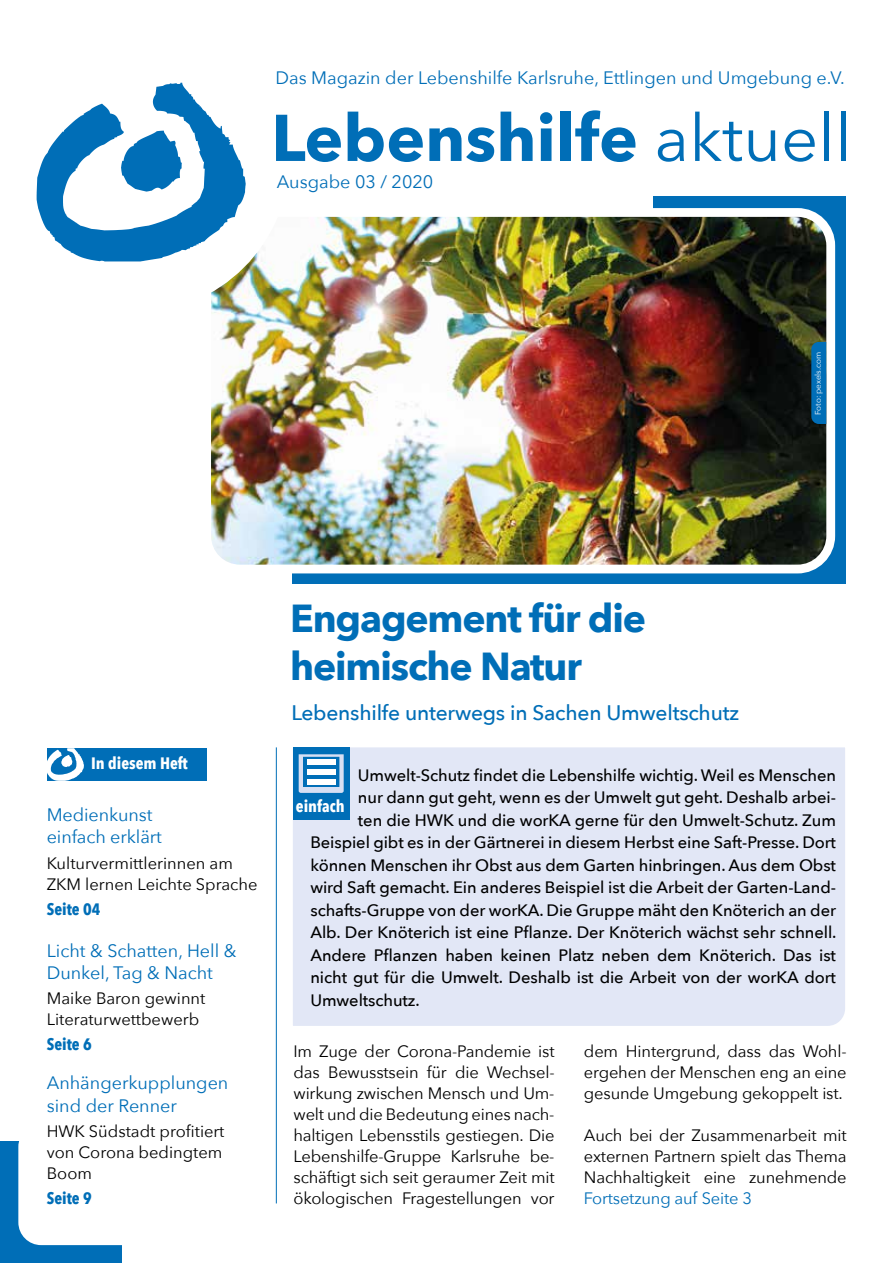
<style>
.page{position:relative;width:893px;height:1263px;background:#fff}
.page>*{position:absolute;margin:0;border:0;box-sizing:border-box;transform-origin:0 0}
.t1{font:700 65.25px "Avenir Next";color:#006eb7}
.t2{font:700 39px/48px "Avenir Next";letter-spacing:-.03em;color:#006eb7}
.t3{font:500 21px "Avenir Next";letter-spacing:-.01em;color:#006eb7}
.t4{font:18px/22.5px "Avenir Next";color:#006eb7}
.t5{font:500 16.5px "Avenir Next";letter-spacing:-.005em;color:#000}
.t6{font:16.5px/21px "Avenir Next";letter-spacing:-.01em;color:#000;text-align:justify}
.t7{font:16.5px "Avenir Next";letter-spacing:-.01em;color:#006eb7}
.t8{font:700 16.5px "Avenir Next Condensed";color:#fff}
.t9{font:700 16.5px "Avenir Next Condensed";color:#006eb7}
.t10{font:8.1px "Avenir Next";color:#fff}
.s1{font-weight:400}
</style>
<div class="page">
<div style="left:0;top:1142px;width:122px;height:121px;background:#006eb7"></div>
<div style="left:18px;top:1124px;width:158px;height:121px;background:#fff;border-radius:23px"></div>
<div style="left:292px;top:530px;width:542px;height:53px;background:#006eb7"></div>
<div style="left:654px;top:196px;width:192px;height:387px;background:#006eb7"></div>
<img style="left:212px;top:218px;width:613px;height:345px">
<div style="left:202px;top:208px;width:633px;height:365px;border:9px solid #fff;border-radius:33px"></div>
<svg style="left:36px;top:82px;width:254px;height:231px"></svg>
<svg style="left:37px;top:83px;width:209px;height:178px"></svg>
<div style="left:293px;top:747px;width:552px;height:279px;background:#e2e7f6"></div>
<div style="left:293px;top:747px;width:56px;height:73px;background:#006eb7"></div>
<svg style="left:299px;top:754px;width:45px;height:39px"></svg>
<div style="left:307px;top:760px;width:29px;height:5px;background:#fff"></div>
<div style="left:307px;top:769px;width:29px;height:5px;background:#fff"></div>
<div style="left:307px;top:779px;width:29px;height:5px;background:#fff"></div>
<hr style="left:276px;top:747px;width:1px;height:456px;background:#006eb7">
<svg style="left:811px;top:342px;width:15px;height:82px"></svg>
<div style="left:47px;top:748px;width:159px;height:33px;background:#006eb7"></div>
<svg style="left:47px;top:748px;width:37px;height:33px"></svg>
<p class="t4" style="left:276px;top:66px;width:571px">Das Magazin der Lebenshilfe Karlsruhe, Ettlingen und Umgebung e.V.</p>
<h1 class="t1" style="left:271px;top:82px;width:581px">Lebenshilfe <span class="s1">aktuell</span></h1>
<p class="t4" style="left:277px;top:170px;width:158px">Ausgabe 03 / 2020</p>
<p class="t10" style="left:811px;top:415px;width:65px;rotate:-90deg">Foto: pexels.com</p>
<p class="t8" style="left:91px;top:753px;width:98px">In diesem Heft</p>
<p class="t4" style="left:47px;top:802px;width:116px">Medienkunst einfach erklärt</p>
<p class="t6" style="left:47px;top:851px;width:212px">Kulturvermittlerinnen am<br>ZKM lernen Leichte Sprache</p>
<p class="t9" style="left:47px;top:899px;width:55px">Seite 04</p>
<p class="t4" style="left:47px;top:938px;width:191px">Licht &amp; Schatten, Hell &amp;<br>Dunkel, Tag &amp; Nacht</p>
<p class="t6" style="left:47px;top:987px;width:160px">Maike Baron gewinnt<br>Literaturwettbewerb</p>
<p class="t9" style="left:47px;top:1034px;width:46px">Seite 6</p>
<p class="t4" style="left:47px;top:1071px;width:183px">Anhängerkupplungen sind der Renner</p>
<p class="t6" style="left:47px;top:1120px;width:179px;text-align:left">HWK Südstadt profitiert von Corona bedingtem<br>Boom</p>
<p class="t9" style="left:47px;top:1188px;width:46px">Seite 9</p>
<h2 class="t2" style="left:290px;top:594px;width:357px">Engagement für die heimische Natur</h2>
<p class="t3" style="left:291px;top:695px;width:449px">Lebenshilfe unterwegs in Sachen Umweltschutz</p>
<p class="t5" style="left:358px;top:761px;width:480px">Umwelt-Schutz findet die Lebenshilfe wichtig. Weil es Menschen</p>
<p class="t5" style="left:358px;top:783px;width:480px">nur dann gut geht, wenn es der Umwelt gut geht. Deshalb arbei-</p>
<p class="t5" style="left:358px;top:806px;width:480px">ten die HWK und die worKA gerne für den Umwelt-Schutz. Zum</p>
<p class="t5" style="left:310px;top:828px;width:527px">Beispiel gibt es in der Gärtnerei in diesem Herbst eine Saft-Presse. Dort</p>
<p class="t5" style="left:310px;top:851px;width:527px">können Menschen ihr Obst aus dem Garten hinbringen. Aus dem Obst</p>
<p class="t5" style="left:310px;top:873px;width:527px">wird Saft gemacht. Ein anderes Beispiel ist die Arbeit der Garten-Land-</p>
<p class="t5" style="left:310px;top:896px;width:527px">schafts-Gruppe von der worKA. Die Gruppe mäht den Knöterich an der</p>
<p class="t5" style="left:310px;top:918px;width:528px">Alb. Der Knöterich ist eine Pflanze. Der Knöterich wächst sehr schnell.</p>
<p class="t5" style="left:310px;top:941px;width:527px">Andere Pflanzen haben keinen Platz neben dem Knöterich. Das ist</p>
<p class="t5" style="left:310px;top:963px;width:527px">nicht gut für die Umwelt. Deshalb ist die Arbeit von der worKA dort</p>
<p class="t5" style="left:310px;top:986px;width:111px">Umweltschutz.</p>
<p class="t6" style="left:584px;top:1040px;width:264px">dem Hintergrund, dass das Wohl&shy;ergehen der Menschen eng an eine gesunde Umgebung gekoppelt ist.</p>
<p class="t6" style="left:584px;top:1124px;width:264px">Auch bei der Zusammenarbeit mit externen Partnern spielt das Thema Nachhaltigkeit eine zunehmende</p>
<p class="t7" style="left:584px;top:1185px;width:169px">Fortsetzung auf Seite 3</p>
<p class="t8" style="left:296px;top:796px;width:50px">einfach</p>
<p class="t6" style="left:294px;top:1040px;width:263px">Im Zuge der Corona-Pandemie ist das Bewusstsein für die Wechsel&shy;wirkung zwischen Mensch und Um&shy;welt und die Bedeutung eines nach&shy;haltigen Lebensstils gestiegen. Die Lebenshilfe-Gruppe Karlsruhe be&shy;schäftigt sich seit geraumer Zeit mit ökologischen Fragestellungen vor</p>
</div>
